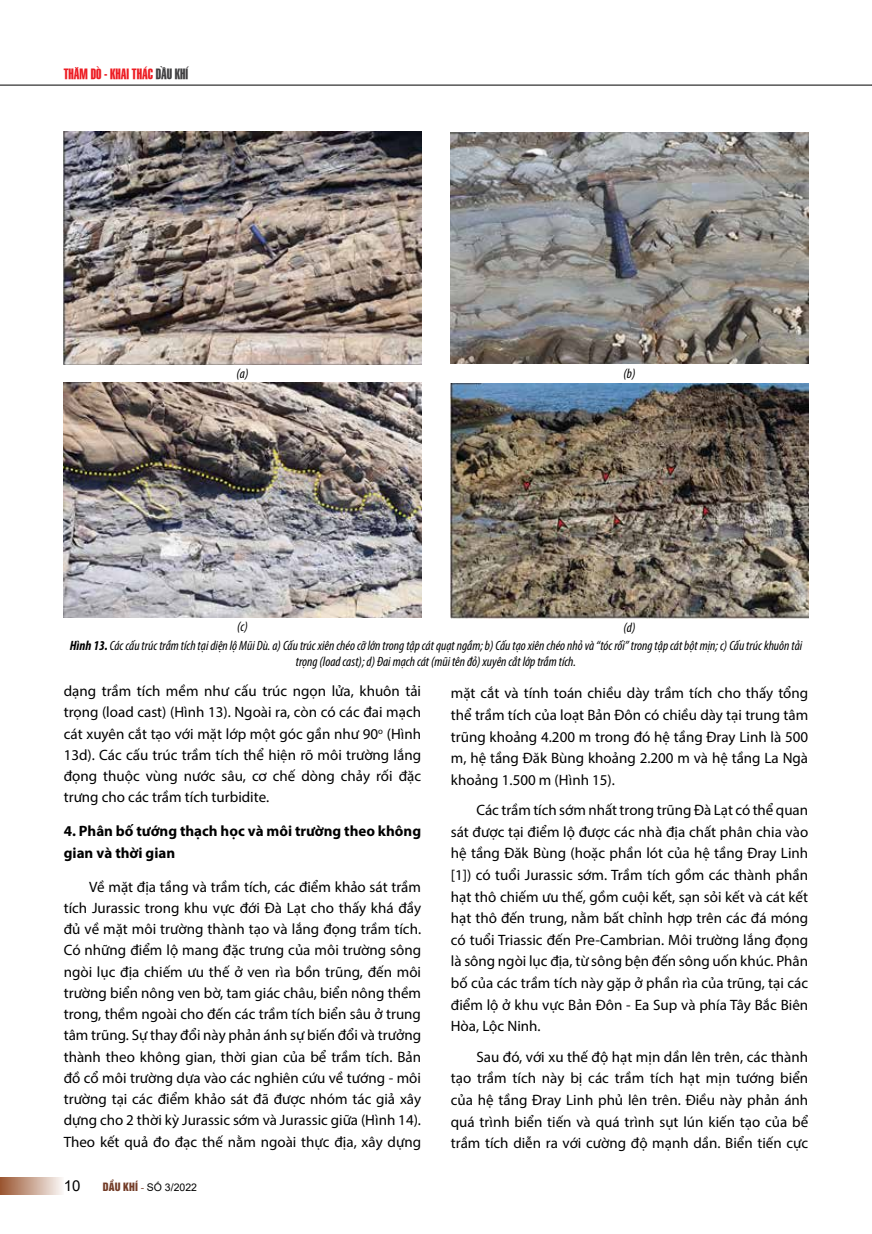
<style>
.page{position:relative;width:872px;height:1234px;background:#fff}
.page>*{position:absolute;margin:0;border:0;box-sizing:border-box;transform-origin:0 0}
.t1{font:15px/21.6px "Myriad Pro";color:#000;text-align:justify}
.t2{font:700 15px/21.3px "Myriad Pro";color:#000}
.t3{font:15px "Arial";color:#000}
.t4{font:14.25px "SFU Swiss BT Extra Compressed";color:#ed1d24}
.t5{font:italic condensed 13.5px/16.5px "Myriad Pro";color:#000;text-align:center}
.t6{font:10.5px "Arial";color:#000}
.s1{color:#414042}
.s2{font-weight:700}
.s3{font-family:"UTM Helvet Ins";color:#733c27}
.s4{font-family:"Times New Roman";color:#733c27}
</style>
<div class="page">
<hr style="left:0;top:85px;width:872px;height:1px;background:#000">
<div style="left:0;top:1176px;width:64px;height:17px;background:linear-gradient(to right,#9a5530,#faf7f5)"></div>
<img style="left:64px;top:132px;width:357px;height:232px">
<img style="left:64px;top:382px;width:357px;height:235px">
<img style="left:451px;top:383px;width:357px;height:235px">
<img style="left:451px;top:133px;width:357px;height:230px">
<p class="t4" style="left:64px;top:62px;width:126px">THĂM DÒ - KHAI THÁC <span class="s1">DẦU KHÍ</span></p>
<p class="t5" style="left:236px;top:365px;width:13px">(a)</p>
<p class="t5" style="left:237px;top:618px;width:12px">(c)</p>
<p class="t5" style="left:623px;top:365px;width:14px">(b)</p>
<p class="t5" style="left:623px;top:618px;width:13px">(d)</p>
<p class="t5" style="left:70px;top:636px;width:734px"><span class="s2">Hình 13.</span> Các cấu trúc trầm tích tại diện lộ Mũi Dù. a) Cấu trúc xiên chéo cỡ lớn trong tập cát quạt ngầm; b) Cấu tạo xiên chéo nhỏ và “tóc rối” trong tập cát bột mịn; c) Cấu trúc khuôn tải trọng (load cast); d) Đai mạch cát (mũi tên đỏ) xuyên cắt lớp trầm tích.</p>
<p class="t1" style="left:64px;top:680px;width:359px">dạng trầm tích mềm như cấu trúc ngọn lửa, khuôn tải trọng (load cast) (Hình 13). Ngoài ra, còn có các đai mạch cát xuyên cắt tạo với mặt lớp một góc gần như 90<sup>o</sup> (Hình 13d). Các cấu trúc trầm tích thể hiện rõ môi trường lắng đọng thuộc vùng nước sâu, cơ chế dòng chảy rối đặc trưng cho các trầm tích turbidite.</p>
<p class="t2" style="left:64px;top:820px;width:359px">4. Phân bố tướng thạch học và môi trường theo không gian và thời gian</p>
<p class="t1" style="left:64px;top:875px;width:359px;text-indent:26px">Về mặt địa tầng và trầm tích, các điểm khảo sát trầm tích Jurassic trong khu vực đới Đà Lạt cho thấy khá đầy đủ về mặt môi trường thành tạo và lắng đọng trầm tích.<br>Có những điểm lộ mang đặc trưng của môi trường sông ngòi lục địa chiếm ưu thế ở ven rìa bồn trũng, đến môi trường biển nông ven bờ, tam giác châu, biển nông thềm trong, thềm ngoài cho đến các trầm tích biển sâu ở trung tâm trũng. Sự thay đổi này phản ánh sự biến đổi và trưởng thành theo không gian, thời gian của bể trầm tích. Bản đồ cổ môi trường dựa vào các nghiên cứu về tướng - môi trường tại các điểm khảo sát đã được nhóm tác giả xây dựng cho 2 thời kỳ Jurassic sớm và Jurassic giữa (Hình 14).<br>Theo kết quả đo đạc thế nằm ngoài thực địa, xây dựng</p>
<p class="t3" style="left:64px;top:1175px;width:18px">10</p>
<p class="t6" style="left:103px;top:1179px;width:96px"><span class="s3">DẦU KHÍ</span> <span class="s4">-</span> SỐ 3/2022</p>
<p class="t1" style="left:451px;top:682px;width:359px">mặt cắt và tính toán chiều dày trầm tích cho thấy tổng thể trầm tích của loạt Bản Đôn có chiều dày tại trung tâm trũng khoảng 4.200 m trong đó hệ tầng Đray Linh là 500 m, hệ tầng Đăk Bùng khoảng 2.200 m và hệ tầng La Ngà khoảng 1.500 m (Hình 15).</p>
<p class="t1" style="left:451px;top:798px;width:359px;text-indent:26px">Các trầm tích sớm nhất trong trũng Đà Lạt có thể quan sát được tại điểm lộ được các nhà địa chất phân chia vào hệ tầng Đăk Bùng (hoặc phần lót của hệ tầng Đray Linh [1]) có tuổi Jurassic sớm. Trầm tích gồm các thành phần hạt thô chiếm ưu thế, gồm cuội kết, sạn sỏi kết và cát kết hạt thô đến trung, nằm bất chỉnh hợp trên các đá móng có tuổi Triassic đến Pre-Cambrian. Môi trường lắng đọng là sông ngòi lục địa, từ sông bện đến sông uốn khúc. Phân bố của các trầm tích này gặp ở phần rìa của trũng, tại các điểm lộ ở khu vực Bản Đôn - Ea Sup và phía Tây Bắc Biên Hòa, Lộc Ninh.</p>
<p class="t1" style="left:451px;top:1045px;width:359px;text-indent:26px">Sau đó, với xu thế độ hạt mịn dần lên trên, các thành tạo trầm tích này bị các trầm tích hạt mịn tướng biển của hệ tầng Đray Linh phủ lên trên. Điều này phản ánh quá trình biển tiến và quá trình sụt lún kiến tạo của bể trầm tích diễn ra với cường độ mạnh dần. Biển tiến cực</p>
</div>
